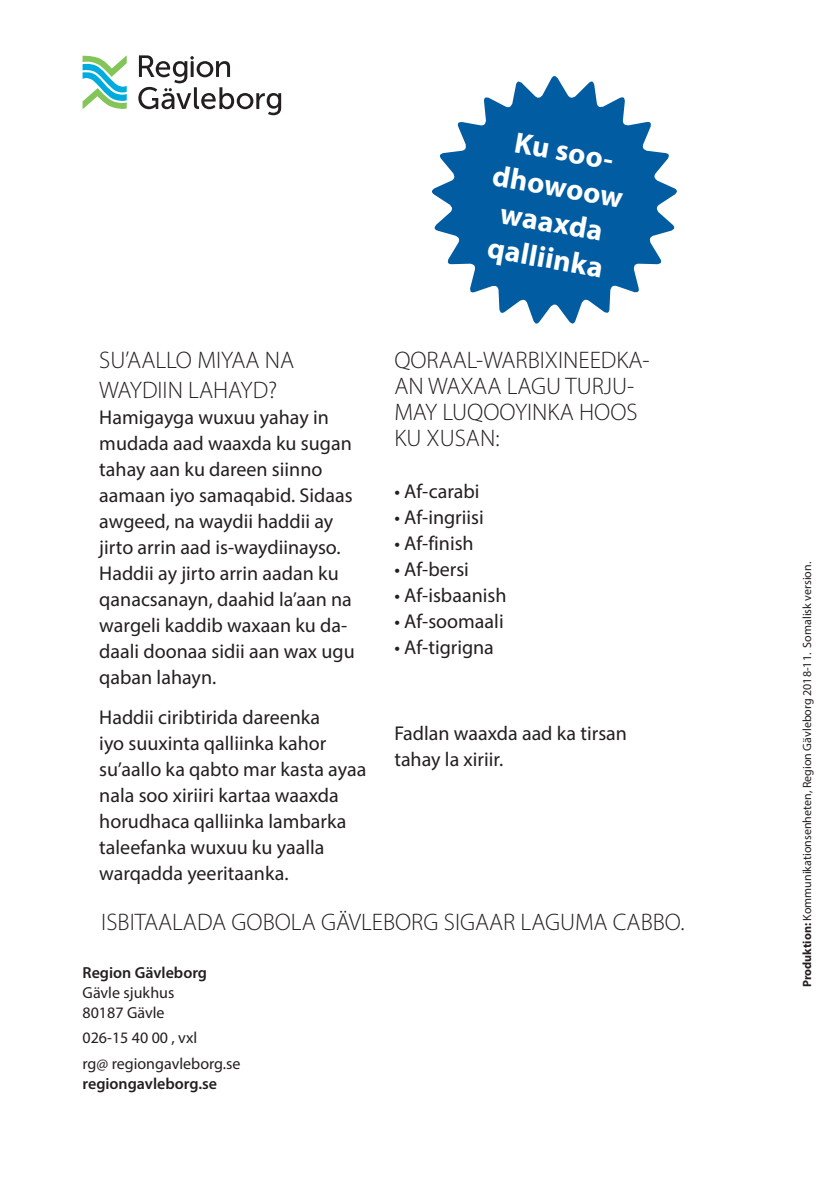
<style>
.page{position:relative;width:840px;height:1191px;background:#fff}
.page>*{position:absolute;margin:0;border:0;box-sizing:border-box;transform-origin:0 0}
.t1{font:700 29.6px/36px "Myriad Pro";color:#fff;text-align:center}
.t2{font:300 24px/26px "Myriad Pro";color:#231f20}
.t3{font:20px/26px "Myriad Pro";color:#231f20}
.t4{font:16px "Myriad Pro";color:#231f20}
.t5{font:600 16px "Myriad Pro";color:#231f20}
.t6{font:12px "Myriad Pro";color:#231f20}
.s1{font-weight:700}
</style>
<div class="page">
<svg style="left:432px;top:76px;width:245px;height:248px;fill:#015ca1"></svg>
<svg style="left:82px;top:55px;width:45px;height:54px"></svg>
<svg style="left:138px;top:55px;width:143px;height:60px"></svg>
<p class="t1" style="left:502px;top:121px;width:133px;rotate:10deg">Ku soo&shy;dhowoow waaxda qalliinka</p>
<p class="t2" style="left:99px;top:345px;width:196px;line-height:30px">SU’AALLO MIYAA NA<br>WAYDIIN LAHAYD?</p>
<p class="t3" style="left:99px;top:404px;width:255px">Hamigayga wuxuu yahay in mudada aad waaxda ku sugan tahay aan ku dareen siinno aamaan iyo samaqabid. Sidaas awgeed, na waydii haddii ay jirto arrin aad is-waydiinayso.</p>
<p class="t3" style="left:99px;top:560px;width:257px">Haddii ay jirto arrin aadan ku qanacsanayn, daahid la’aan na wargeli kaddib waxaan ku da&shy;daali doonaa sidii aan wax ugu qaban lahayn.</p>
<p class="t3" style="left:99px;top:704px;width:268px">Haddii ciribtirida dareenka<br>iyo suuxinta qalliinka kahor su’aallo ka qabto mar kasta ayaa nala soo xiriiri kartaa waaxda horudhaca qalliinka lambarka taleefanka wuxuu ku yaalla warqadda yeeritaanka.</p>
<p class="t2" style="left:394px;top:347px;width:257px">QORAAL-WARBIXINEEDKA-<br>AN WAXAA LAGU TURJU-<br>MAY LUQOOYINKA HOOS<br>KU XUSAN:</p>
<p class="t3" style="left:394px;top:478px;width:87px">• Af-carabi</p>
<p class="t3" style="left:394px;top:504px;width:91px">• Af-ingriisi</p>
<p class="t3" style="left:394px;top:530px;width:81px">• Af-finish</p>
<p class="t3" style="left:394px;top:556px;width:76px">• Af-bersi</p>
<p class="t3" style="left:394px;top:582px;width:114px">• Af-isbaanish</p>
<p class="t3" style="left:394px;top:608px;width:111px">• Af-soomaali</p>
<p class="t3" style="left:394px;top:634px;width:101px">• Af-tigrigna</p>
<p class="t3" style="left:394px;top:720px;width:234px">Fadlan waaxda aad ka tirsan tahay la xiriir.</p>
<p class="t2" style="left:101px;top:908px;width:584px">ISBITAALADA GOBOLA GÄVLEBORG SIGAAR LAGUMA CABBO.</p>
<p class="t5" style="left:82px;top:962px;width:126px">Region Gävleborg</p>
<p class="t4" style="left:82px;top:982px;width:93px">Gävle sjukhus</p>
<p class="t4" style="left:82px;top:1002px;width:83px">80187 Gävle</p>
<p class="t4" style="left:82px;top:1028px;width:116px">026-15 40 00 , vxl</p>
<p class="t4" style="left:82px;top:1053px;width:159px">rg@ regiongavleborg.se</p>
<p class="t5" style="left:82px;top:1073px;width:136px">regiongavleborg.se</p>
<p class="t6" style="left:799px;top:987px;width:427px;rotate:-90deg"><span class="s1">Produktion:</span> Kommunikationsenheten, Region Gävleborg 2018-11. Somalisk version.</p>
</div>
